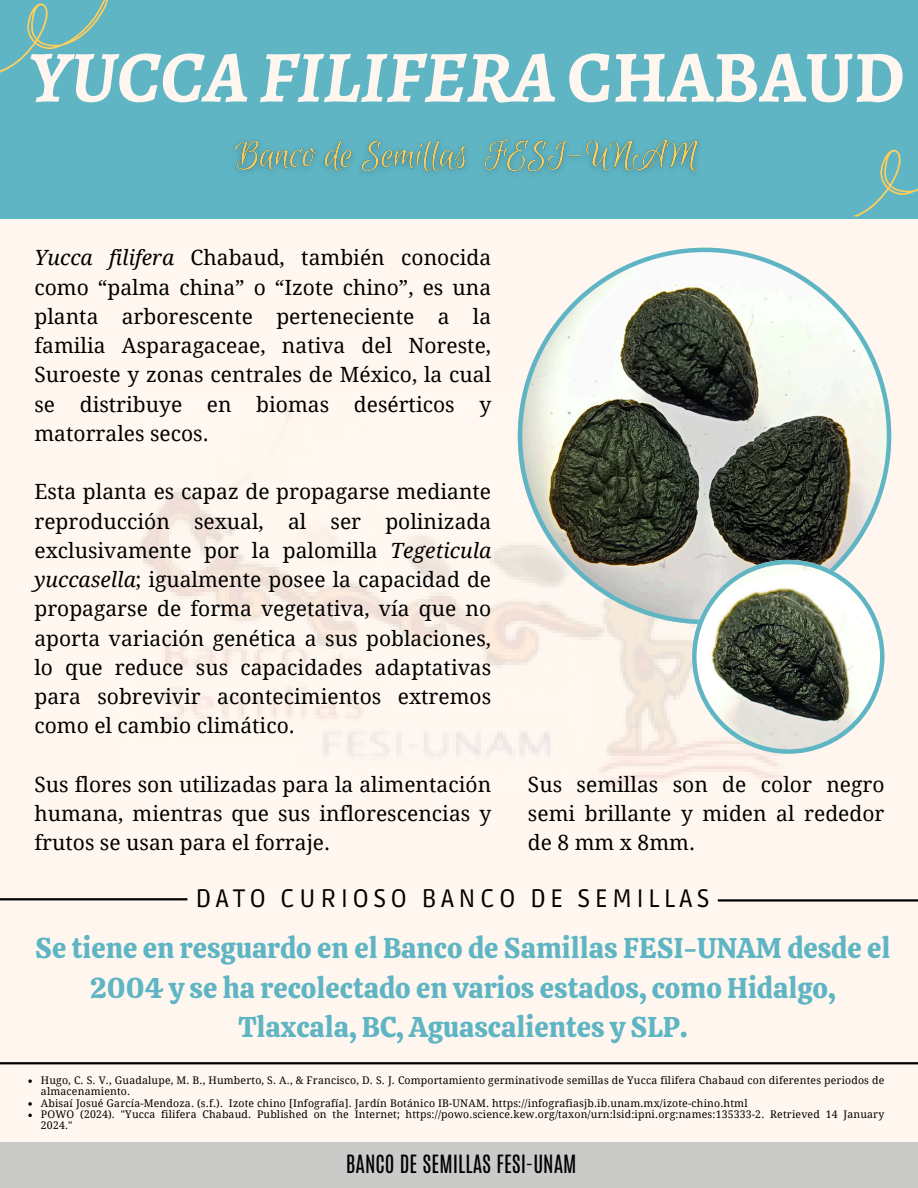
<style>
.page{position:relative;width:918px;height:1188px;background:#fff7ef}
.page>*{position:absolute;margin:0;border:0;box-sizing:border-box;transform-origin:0 0}
.t1{font:italic 700 73.5px "Alegreya SC";color:#fff7ef}
.t2{font:28.5px/39.3px "Calistoga";color:#5fb5c4;text-align:center}
.t3{font:25.35px "Ruda";letter-spacing:.17em;color:#000}
.t4{font:21px/29.2px "Droid Serif";color:#000;text-align:justify}
.t5{font:21px "Antonio";color:#000}
.t6{font:10.5px/11.4px "Droid Serif";letter-spacing:.015em;color:#000}
.s1{font-style:normal}
.s2{font-style:italic}
</style>
<div class="page">
<div style="left:0;top:1143px;width:918px;height:45px;background:#cacac9"></div>
<div style="left:0;top:0;width:918px;height:218px;background:#5fb5c4"></div>
<svg style="left:0;top:0;width:109px;height:73px"></svg>
<img style="left:140px;top:406px;width:641px;height:382px">
<img style="left:235px;top:138px;width:464px;height:34px">
<svg style="left:812px;top:149px;width:106px;height:70px"></svg>
<svg style="left:518px;top:248px;width:373px;height:376px"></svg>
<hr style="left:718px;top:899px;width:200px;height:3px;background:#000">
<hr style="left:0;top:898px;width:187px;height:2px;background:#000">
<hr style="left:0;top:1062px;width:918px;height:2px;background:#000">
<svg style="left:692px;top:560px;width:192px;height:193px"></svg>
<svg style="left:28px;top:1079px;width:4px;height:4px"></svg>
<svg style="left:28px;top:1102px;width:4px;height:4px"></svg>
<svg style="left:28px;top:1114px;width:4px;height:3px"></svg>
<p class="t1" style="left:28px;top:27px;width:878px">YUCCAFILIFERA<span class="s1">CHABAUD</span></p>
<h6 class="t4" style="left:34px;top:243px;width:458px"><span class="s2">Yucca filifera</span> Chabaud, también conocida como “palma china” o “Izote chino”, es una planta arborescente perteneciente a la familia Asparagaceae, nativa del Noreste, Suroeste y zonas centrales de México, la cual se distribuye en biomas desérticos y matorrales secos.</h6>
<h6 class="t4" style="left:34px;top:477px;width:458px">Esta planta es capaz de propagarse mediante reproducción sexual, al ser polinizada exclusivamente por la palomilla <span class="s2">Tegeticula yuccasella</span>; igualmente posee la capacidad de propagarse de forma vegetativa, vía que no aporta variación genética a sus poblaciones, lo que reduce sus capacidades adaptativas para sobrevivir acontecimientos extremos como el cambio climático.</h6>
<p class="t4" style="left:34px;top:770px;width:458px">Sus flores son utilizadas para la alimentación humana, mientras que sus inflorescencias y frutos se usan para el forraje.</p>
<p class="t3" style="left:196px;top:883px;width:516px">DATO CURIOSO BANCO DE SEMILLAS</p>
<h4 class="t4" style="left:528px;top:770px;width:358px">Sus semillas son de color negro semi brillante y miden al rededor de 8 mm x 8mm.</h4>
<p class="t2" style="left:35px;top:929px;width:857px">Se tiene en resguardo en el Banco de Samillas FESI-UNAM desde el<br>2004 y se ha recolectado en varios estados, como Hidalgo,<br>Tlaxcala, BC, Aguascalientes y SLP.</p>
<p class="t6" style="left:41px;top:1074px;width:845px">Hugo, C. S. V., Guadalupe, M. B., Humberto, S. A., &amp; Francisco, D. S. J. Comportamiento germinativode semillas de Yucca filifera Chabaud con diferentes periodos de almacenamiento.</p>
<h6 class="t6" style="left:41px;top:1097px;width:708px">Abisaí Josué García-Mendoza. (s.f.). Izote chino [Infografía]. Jardín Botánico IB-UNAM. https://infografiasjb.ib.unam.mx/izote-chino.html</h6>
<p class="t6" style="left:41px;top:1109px;width:845px">POWO (2024). "Yucca filifera Chabaud. Published on the Internet; https://powo.science.kew.org/taxon/urn:lsid:ipni.org:names:135333-2. Retrieved 14 January<br>2024."</p>
<h6 class="t5" style="left:346px;top:1149px;width:232px">BANCO DE SEMILLAS FESI-UNAM</h6>
</div>
